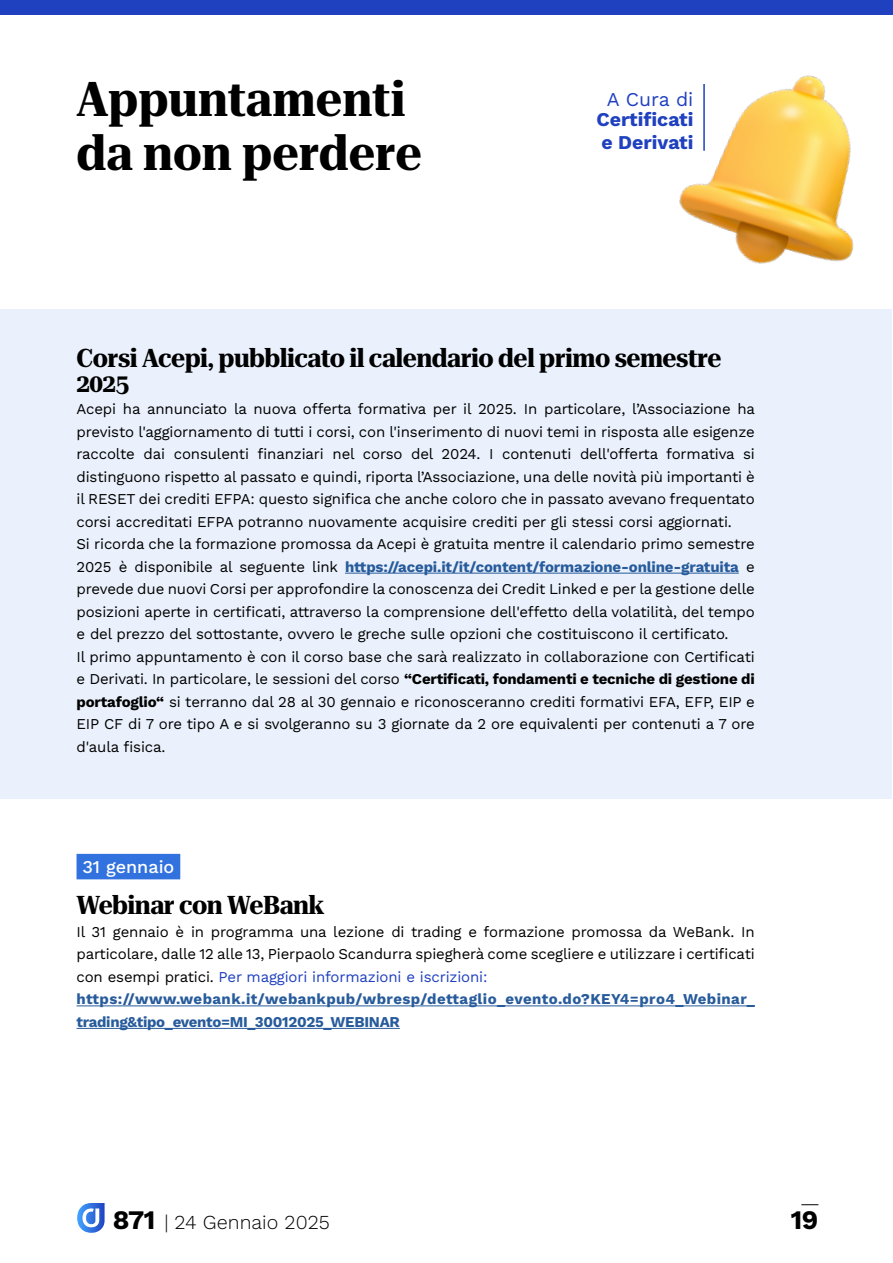
<style>
.page{position:relative;width:893px;height:1263px;background:#fff}
.page>*{position:absolute;margin:0;border:0;box-sizing:border-box;transform-origin:0 0}
.t1{font:700 semi-condensed 48px/54px "Roboto Serif 120 pt";color:#000}
.t2{font:700 26.7px "Work Sans";color:#000}
.t3{font:700 semi-condensed 25.5px/24.8px "Roboto Serif 120 pt";letter-spacing:-.02em;color:#000}
.t4{font:300 19.8px "Work Sans";color:#000}
.t5{font:700 19.5px/23.4px "Work Sans";color:#1f40bf}
.t6{font:19.5px "Work Sans";color:#1f40bf}
.t7{font:500 18px "Work Sans";color:#fff}
.t8{font:15px/22.5px "Work Sans";letter-spacing:-.01em;color:#000}
.s1{font-weight:700;color:#275b9b}
.s2{font-weight:700}
.s3{color:#1f40bf}
.s4{font-weight:700;font-size:26.7px}
</style>
<div class="page">
<div style="left:1px;top:309px;width:891px;height:489px;background:#eaf1fc"></div>
<img style="left:679px;top:75px;width:175px;height:189px">
<div style="left:77px;top:854px;width:103px;height:25px;background:#3172df"></div>
<hr style="left:77px;top:1005px;width:678px;height:1px;background:#275b9b">
<hr style="left:77px;top:1028px;width:323px;height:1px;background:#275b9b">
<hr style="left:345px;top:573px;width:394px;height:1px;background:#275b9b">
<svg style="left:77px;top:1203px;width:28px;height:30px"></svg>
<svg style="left:801px;top:1204px;width:17px;height:1px"></svg>
<div style="left:0;top:0;width:893px;height:15px;background:#1f40bf"></div>
<hr style="left:703px;top:84px;width:2px;height:67px;background:#1f40bf">
<h1 class="t1" style="left:77px;top:68px;width:347px">Appuntamenti da non perdere</h1>
<h3 class="t6" style="left:607px;top:84px;width:88px">A Cura di</h3>
<h3 class="t5" style="left:597px;top:106px;width:98px">Certificati e Derivati</h3>
<h3 class="t3" style="left:77px;top:344px;width:646px">Corsi Acepi, pubblicato il calendario del primo semestre<br>2025</h3>
<p class="t8" style="left:77px;top:397px;width:680px">Acepi ha annunciato la nuova offerta formativa per il 2025. In particolare, l’Associazione ha previsto l'aggiornamento di tutti i corsi, con l'inserimento di nuovi temi in risposta alle esigenze raccolte dai consulenti finanziari nel corso del 2024. I contenuti dell'offerta formativa si distinguono rispetto al passato e quindi, riporta l’Associazione, una delle novità più importanti è il RESET dei crediti EFPA: questo significa che anche coloro che in passato avevano frequentato corsi accreditati EFPA potranno nuovamente acquisire crediti per gli stessi corsi aggiornati.<br>Si ricorda che la formazione promossa da Acepi è gratuita mentre il calendario primo semestre 2025 è disponibile al seguente link <span class="s1">https://acepi.it/it/content/formazione-online-gratuita</span> e prevede due nuovi Corsi per approfondire la conoscenza dei Credit Linked e per la gestione delle posizioni aperte in certificati, attraverso la comprensione dell'effetto della volatilità, del tempo e del prezzo del sottostante, ovvero le greche sulle opzioni che costituiscono il certificato.<br>Il primo appuntamento è con il corso base che sarà realizzato in collaborazione con Certificati e Derivati. In particolare, le sessioni del corso <span class="s2">“Certificati, fondamenti e tecniche di gestione di portafoglio“</span> si terranno dal 28 al 30 gennaio e riconosceranno crediti formativi EFA, EFP, EIP e EIP CF di 7 ore tipo A e si svolgeranno su 3 giornate da 2 ore equivalenti per contenuti a 7 ore d'aula fisica.</p>
<p class="t7" style="left:82px;top:853px;width:94px">31 gennaio</p>
<h3 class="t3" style="left:77px;top:891px;width:250px">Webinar con WeBank</h3>
<p class="t8" style="left:77px;top:920px;width:680px">Il 31 gennaio è in programma una lezione di trading e formazione promossa da WeBank. In particolare, dalle 12 alle 13, Pierpaolo Scandurra spiegherà come scegliere e utilizzare i certificati con esempi pratici. <span class="s3">Per maggiori informazioni e iscrizioni: </span><span class="s1">https://www.webank.it/webankpub/wbresp/dettaglio_evento.do?KEY4=pro4_Webinar_ trading&amp;tipo_evento=MI_30012025_WEBINAR</span></p>
<h3 class="t4" style="left:113px;top:1207px;width:218px"><span class="s4">871</span> | 24 Gennaio 2025</h3>
<h2 class="t2" style="left:791px;top:1199px;width:29px">19</h2>
</div>
